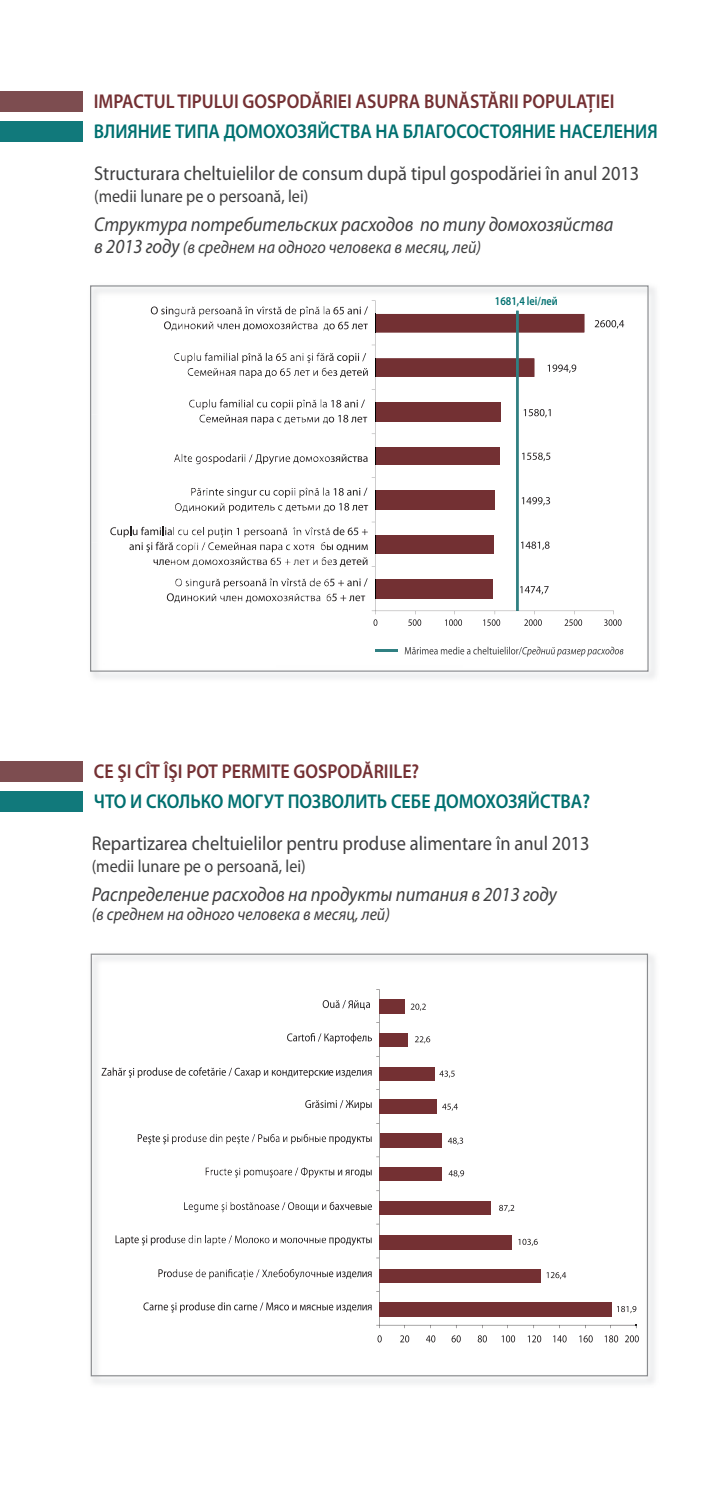
<style>
.page{position:relative;width:709px;height:1489px;background:#fff}
.page>*{position:absolute;margin:0;border:0;box-sizing:border-box;transform-origin:0 0}
.t1{font:20px "Myriad Pro";color:#3f3f40;scale:.92 1}
.t2{font:italic 20px "Myriad Pro";color:#3f3f40;scale:.92 1}
.t3{font:600 20px "Myriad Pro";color:#007070;scale:.9 1}
.t4{font:600 20px "Myriad Pro";color:#743033;scale:.9 1}
.t5{font:italic 17.5px "Myriad Pro";color:#3f3f40;scale:.92 1}
.t6{font:17.5px "Myriad Pro";color:#3f3f40;scale:.92 1}
.t7{font:600 12px "Myriad Pro";color:#007070;scale:.86 1}
.s1{font-size:20px}
</style>
<div class="page">
<div style="left:0;top:91px;width:82px;height:20px;background:#7d4d50"></div>
<div style="left:0;top:122px;width:82px;height:20px;background:#11797b"></div>
<svg style="left:90px;top:285px;width:558px;height:386px"></svg>
<svg style="left:373px;top:619px;width:4px;height:7px"></svg>
<svg style="left:408px;top:619px;width:13px;height:7px"></svg>
<svg style="left:445px;top:619px;width:17px;height:7px"></svg>
<svg style="left:483px;top:619px;width:17px;height:7px"></svg>
<svg style="left:524px;top:619px;width:18px;height:7px"></svg>
<svg style="left:564px;top:619px;width:18px;height:7px"></svg>
<svg style="left:604px;top:619px;width:17px;height:7px"></svg>
<div style="left:0;top:761px;width:82px;height:20px;background:#7d4d50"></div>
<div style="left:0;top:791px;width:82px;height:20px;background:#11797b"></div>
<svg style="left:91px;top:953px;width:557px;height:423px"></svg>
<img style="left:376px;top:989px;width:235px;height:338px">
<svg style="left:377px;top:1335px;width:5px;height:7px"></svg>
<svg style="left:400px;top:1335px;width:9px;height:7px"></svg>
<svg style="left:426px;top:1335px;width:9px;height:7px"></svg>
<svg style="left:451px;top:1335px;width:10px;height:7px"></svg>
<svg style="left:477px;top:1335px;width:10px;height:7px"></svg>
<svg style="left:501px;top:1335px;width:14px;height:7px"></svg>
<svg style="left:528px;top:1335px;width:13px;height:7px"></svg>
<svg style="left:553px;top:1335px;width:13px;height:7px"></svg>
<svg style="left:579px;top:1335px;width:13px;height:7px"></svg>
<svg style="left:604px;top:1335px;width:14px;height:7px"></svg>
<svg style="left:143px;top:1301px;width:228px;height:11px"></svg>
<div style="left:379px;top:1301px;width:233px;height:15px;background:#743033"></div>
<svg style="left:617px;top:1305px;width:19px;height:7px"></svg>
<svg style="left:158px;top:1269px;width:14px;height:8px"></svg>
<svg style="left:329px;top:1271px;width:42px;height:7px"></svg>
<div style="left:379px;top:1268px;width:162px;height:14px;background:#743033"></div>
<svg style="left:546px;top:1271px;width:20px;height:8px"></svg>
<svg style="left:115px;top:1234px;width:55px;height:11px"></svg>
<svg style="left:329px;top:1237px;width:42px;height:8px"></svg>
<div style="left:379px;top:1234px;width:132px;height:14px;background:#743033"></div>
<svg style="left:518px;top:1238px;width:20px;height:7px"></svg>
<svg style="left:330px;top:1201px;width:42px;height:8px"></svg>
<div style="left:379px;top:1201px;width:112px;height:14px;background:#743033"></div>
<svg style="left:499px;top:1204px;width:15px;height:7px"></svg>
<svg style="left:305px;top:1099px;width:66px;height:11px"></svg>
<div style="left:379px;top:1099px;width:58px;height:14px;background:#743033"></div>
<svg style="left:442px;top:1103px;width:16px;height:7px"></svg>
<svg style="left:329px;top:1169px;width:42px;height:7px"></svg>
<div style="left:379px;top:1166px;width:63px;height:14px;background:#743033"></div>
<svg style="left:448px;top:1170px;width:16px;height:7px"></svg>
<svg style="left:138px;top:1134px;width:30px;height:10px"></svg>
<svg style="left:329px;top:1136px;width:42px;height:8px"></svg>
<div style="left:379px;top:1133px;width:62px;height:14px;background:#743033"></div>
<svg style="left:448px;top:1137px;width:15px;height:7px"></svg>
<svg style="left:101px;top:1067px;width:270px;height:10px"></svg>
<div style="left:379px;top:1067px;width:56px;height:13px;background:#743033"></div>
<svg style="left:439px;top:1070px;width:15px;height:7px"></svg>
<svg style="left:323px;top:1000px;width:47px;height:9px"></svg>
<div style="left:379px;top:999px;width:26px;height:14px;background:#743033"></div>
<svg style="left:411px;top:1003px;width:15px;height:7px"></svg>
<svg style="left:287px;top:1032px;width:85px;height:11px"></svg>
<div style="left:379px;top:1033px;width:29px;height:13px;background:#743033"></div>
<svg style="left:415px;top:1036px;width:15px;height:7px"></svg>
<svg style="left:611px;top:1324px;width:26px;height:3px"></svg>
<img style="left:625px;top:1335px;width:14px;height:7px">
<svg style="left:330px;top:578px;width:38px;height:8px"></svg>
<svg style="left:167px;top:593px;width:7px;height:8px"></svg>
<svg style="left:332px;top:593px;width:33px;height:8px"></svg>
<svg style="left:334px;top:487px;width:33px;height:9px"></svg>
<svg style="left:330px;top:503px;width:38px;height:7px"></svg>
<svg style="left:331px;top:454px;width:36px;height:8px"></svg>
<svg style="left:331px;top:399px;width:34px;height:9px"></svg>
<svg style="left:329px;top:415px;width:38px;height:7px"></svg>
<svg style="left:329px;top:353px;width:39px;height:24px"></svg>
<svg style="left:151px;top:306px;width:22px;height:8px"></svg>
<svg style="left:333px;top:306px;width:35px;height:9px"></svg>
<svg style="left:164px;top:321px;width:7px;height:8px"></svg>
<svg style="left:329px;top:322px;width:39px;height:7px"></svg>
<svg style="left:333px;top:527px;width:35px;height:8px"></svg>
<svg style="left:110px;top:527px;width:63px;height:25px"></svg>
<svg style="left:327px;top:544px;width:41px;height:7px"></svg>
<svg style="left:153px;top:559px;width:17px;height:6px"></svg>
<svg style="left:333px;top:557px;width:34px;height:9px"></svg>
<img style="left:187px;top:1133px;width:139px;height:11px">
<img style="left:192px;top:306px;width:138px;height:10px">
<img style="left:174px;top:595px;width:36px;height:8px">
<p class="t4" style="left:94px;top:90px;width:580px">IMPACTUL TIPULUI GOSPODĂRIEI ASUPRA BUNĂSTĂRII POPULAŢIEI</p>
<p class="t3" style="left:94px;top:120px;width:628px">ВЛИЯНИЕ ТИПА ДОМОХОЗЯЙСТВА НА БЛАГОСОСТОЯНИЕ НАСЕЛЕНИЯ</p>
<p class="t1" style="left:94px;top:162px;width:594px">Structurara cheltuielilor de consum după tipul gospodăriei în anul 2013</p>
<p class="t6" style="left:94px;top:187px;width:234px">(medii lunare pe o persoană, lei)</p>
<p class="t2" style="left:94px;top:214px;width:566px">Структура потребительских расходов по типу домохозяйства</p>
<p class="t5" style="left:94px;top:238px;width:422px"><span class="s1">в 2013 году</span> (в среднем на одного человека в месяц, лей)</p>
<p class="t7" style="left:495px;top:295px;width:75px">1681,4 lei/лей</p>
<p class="t4" style="left:94px;top:760px;width:363px">CE ŞI CÎT ÎŞI POT PERMITE GOSPODĂRIILE?</p>
<p class="t3" style="left:94px;top:790px;width:553px">ЧТО И СКОЛЬКО МОГУТ ПОЗВОЛИТЬ СЕБЕ ДОМОХОЗЯЙСТВА?</p>
<p class="t1" style="left:92px;top:832px;width:543px">Repartizarea cheltuielilor pentru produse alimentare în anul 2013</p>
<p class="t6" style="left:92px;top:856px;width:234px">(medii lunare pe o persoană, lei)</p>
<p class="t2" style="left:92px;top:883px;width:507px">Распределение расходов на продукты питания в 2013 году</p>
<p class="t5" style="left:92px;top:905px;width:326px">(в среднем на одного человека в месяц, лей)</p>
</div>
